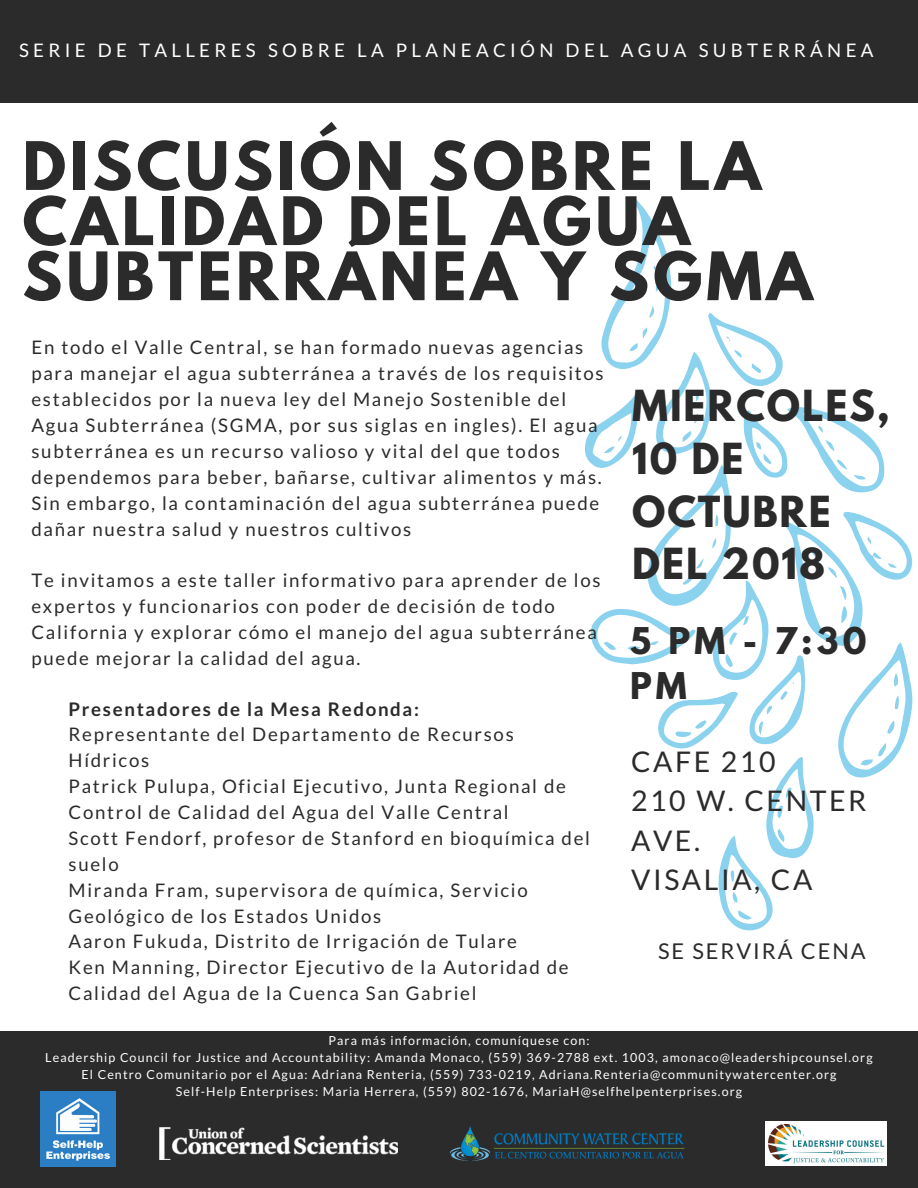
<style>
.page{position:relative;width:918px;height:1188px;background:#fff}
.page>*{position:absolute;margin:0;border:0;box-sizing:border-box;transform-origin:0 0}
.t1{font:700 59.1px/55.2px "League Spartan";letter-spacing:.07em;color:#2b2b2b}
.t2{font:700 37.95px/52.8px "League Spartan";letter-spacing:.05em;color:#2b2b2b}
.t3{font:700 32.7px/45px "League Spartan";color:#2b2b2b}
.t4{font:28.5px/39.3px "Lato";letter-spacing:.09em;color:#2b2b2b}
.t5{font:21.75px "Lato";letter-spacing:.09em;color:#2b2b2b}
.t6{font:18.75px/25.8px "Lato";letter-spacing:.09em;color:#2b2b2b}
.t7{font:18.75px "Lato";letter-spacing:.23em;color:#fff}
.t8{font:700 18.75px "Lato";letter-spacing:.09em;color:#2b2b2b}
.t9{font:12.45px/16.8px "Lato";letter-spacing:.09em;color:#fff;text-align:center}
</style>
<div class="page">
<div style="left:0;top:0;width:918px;height:102px;background:#2b2b2b"></div>
<svg style="left:585px;top:197px;width:327px;height:733px"></svg>
<div style="left:0;top:1032px;width:918px;height:156px;background:#2b2b2b"></div>
<img style="left:40px;top:1091px;width:76px;height:76px">
<img style="left:765px;top:1122px;width:121px;height:44px">
<img style="left:450px;top:1126px;width:235px;height:35px">
<img style="left:160px;top:1127px;width:237px;height:33px">
<p class="t7" style="left:19px;top:39px;width:856px">SERIE DE TALLERES SOBRE LA PLANEACIÓN DEL AGUA SUBTERRÁNEA</p>
<h1 class="t1" style="left:22px;top:146px;width:792px">DISCUSIÓN SOBRE LA<br>CALIDAD DEL AGUA<br>SUBTERRÁNEA Y SGMA</h1>
<p class="t6" style="left:32px;top:334px;width:574px">En todo el Valle Central, se han formado nuevas agencias para manejar el agua subterránea a través de los requisitos establecidos por la nueva ley del Manejo Sostenible del Agua Subterránea (SGMA, por sus siglas en ingles). El agua subterránea es un recurso valioso y vital del que todos dependemos para beber, bañarse, cultivar alimentos y más.<br>Sin embargo, la contaminación del agua subterránea puede dañar nuestra salud y nuestros cultivos</p>
<p class="t6" style="left:32px;top:567px;width:571px">Te invitamos a este taller informativo para aprender de los expertos y funcionarios con poder de decisión de todo California y explorar cómo el manejo del agua subterránea puede mejorar la calidad del agua.</p>
<p class="t8" style="left:69px;top:697px;width:352px">Presentadores de la Mesa Redonda:</p>
<p class="t6" style="left:69px;top:721px;width:523px">Representante del Departamento de Recursos Hídricos<br>Patrick Pulupa, Oficial Ejecutivo, Junta Regional de Control de Calidad del Agua del Valle Central<br>Scott Fendorf, profesor de Stanford en bioquímica del suelo<br>Miranda Fram, supervisora de química, Servicio Geológico de los Estados Unidos<br>Aaron Fukuda, Distrito de Irrigación de Tulare<br>Ken Manning, Director Ejecutivo de la Autoridad de Calidad del Agua de la Cuenca San Gabriel</p>
<h2 class="t2" style="left:632px;top:384px;width:259px">MIERCOLES,<br>10 DE<br>OCTUBRE<br>DEL 2018</h2>
<h3 class="t3" style="left:630px;top:622px;width:238px">5 PM - 7:30<br>PM</h3>
<h3 class="t4" style="left:631px;top:741px;width:237px">CAFE 210<br>210 W. CENTER<br>AVE.<br>VISALIA, CA</h3>
<p class="t5" style="left:658px;top:937px;width:209px">SE SERVIRÁ CENA</p>
<p class="t9" style="left:45px;top:1032px;width:829px">Para más información, comuníquese con:<br>Leadership Council for Justice and Accountability: Amanda Monaco, (559) 369-2788 ext. 1003, amonaco@leadershipcounsel.org El Centro Comunitario por el Agua: Adriana Renteria, (559) 733-0219, Adriana.Renteria@communitywatercenter.org<br>Self-Help Enterprises: Maria Herrera, (559) 802-1676, MariaH@selfhelpenterprises.org</p>
</div>
